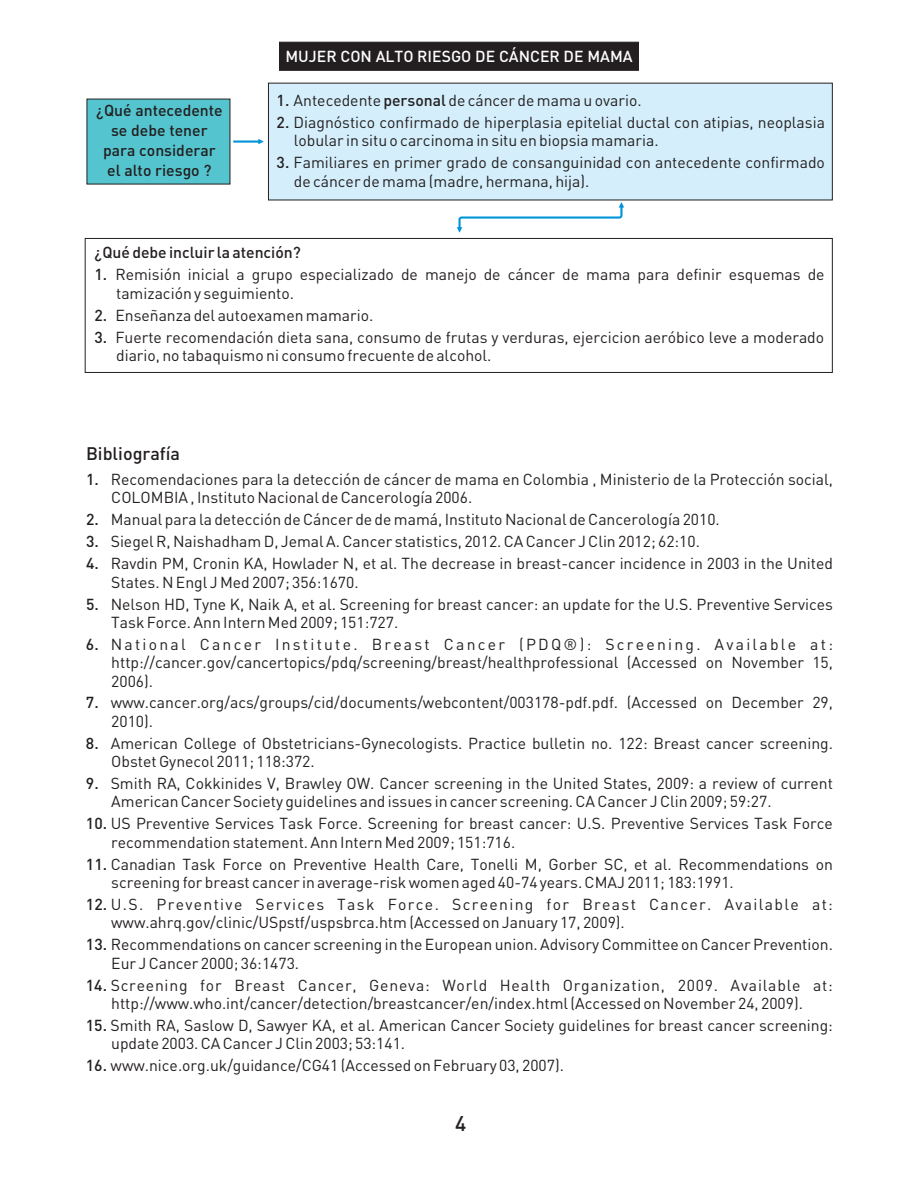
<style>
.page{position:relative;width:918px;height:1188px;background:#fff}
.page>*{position:absolute;margin:0;border:0;box-sizing:border-box;transform-origin:0 0}
.t1{font:500 21px "DIN";color:#231f20}
.t2{font:500 18px "DIN";color:#231f20}
.t3{font:15.75px/18.3px "DIN";color:#231f20}
.t4{font:15.75px/18.3px "DIN";letter-spacing:.085em;color:#231f20}
.t5{font:500 15.75px/20px "DIN";color:#231f20;text-align:center}
.t6{font:500 15.75px "DIN";color:#fff}
.s1{font-weight:500}
</style>
<div class="page">
<svg style="left:279px;top:41px;width:360px;height:30px;background:#292526"></svg>
<svg style="left:86px;top:98px;width:178px;height:87px"></svg>
<div style="left:268px;top:82px;width:565px;height:119px;background:#d4effb"></div>
<svg style="left:457px;top:202px;width:167px;height:31px"></svg>
<div style="left:85px;top:238px;width:748px;height:135px;border:1px solid #231f20"></div>
<p class="t5" style="left:96px;top:102px;width:128px">¿Qué antecedente se debe tener para considerar el alto riesgo ?</p>
<p class="t6" style="left:285px;top:50px;width:349px">MUJER CON ALTO RIESGO DE CÁNCER DE MAMA</p>
<p class="t3" style="left:277px;top:92px;width:366px"><span class="s1">1.</span> Antecedente <span class="s1">personal</span> de cáncer de mama u ovario.</p>
<p class="t3" style="left:294px;top:114px;width:533px;text-indent:-17px"><span class="s1">2.</span> Diagnóstico confirmado de hiperplasia epitelial ductal con atipias, neoplasia lobular in situ o carcinoma in situ en biopsia mamaria.</p>
<p class="t3" style="left:294px;top:155px;width:533px;text-indent:-17px"><span class="s1">3.</span> Familiares en primer grado de consanguinidad con antecedente confirmado de cáncer de mama (madre, hermana, hija).</p>
<p class="t5" style="left:94px;top:244px;width:208px">¿Qué debe incluir la atención?</p>
<p class="t3" style="left:116px;top:267px;width:710px;text-indent:-22px"><span class="s1">1.</span> Remisión inicial a grupo especializado de manejo de cáncer de mama para definir esquemas de tamización y seguimiento.</p>
<p class="t3" style="left:94px;top:307px;width:281px"><span class="s1">2.</span> Enseñanza del autoexamen mamario.</p>
<p class="t3" style="left:116px;top:329px;width:710px;text-indent:-22px"><span class="s1">3.</span> Fuerte recomendación dieta sana, consumo de frutas y verduras, ejercicion aeróbico leve a moderado diario, no tabaquismo ni consumo frecuente de alcohol.</p>
<p class="t2" style="left:86px;top:446px;width:96px">Bibliografía</p>
<p class="t3" style="left:111px;top:471px;width:723px;text-indent:-25px"><span class="s1">1.</span> Recomendaciones para la detección de cáncer de mama en Colombia , Ministerio de la Protección social,<br>COLOMBIA , Instituto Nacional de Cancerología 2006.</p>
<p class="t3" style="left:86px;top:512px;width:635px"><span class="s1">2.</span> Manual para la detección de Cáncer de de mamá, Instituto Nacional de Cancerología 2010.</p>
<p class="t3" style="left:86px;top:534px;width:615px"><span class="s1">3.</span> Siegel R, Naishadham D, Jemal A. Cancer statistics, 2012. CA Cancer J Clin 2012; 62:10.</p>
<p class="t3" style="left:111px;top:556px;width:723px;text-indent:-25px"><span class="s1">4.</span> Ravdin PM, Cronin KA, Howlader N, et al. The decrease in breast-cancer incidence in 2003 in the United<br>States. N Engl J Med 2007; 356:1670.</p>
<p class="t3" style="left:111px;top:596px;width:723px;text-indent:-25px"><span class="s1">5.</span> Nelson HD, Tyne K, Naik A, et al. Screening for breast cancer: an update for the U.S. Preventive Services<br>Task Force. Ann Intern Med 2009; 151:727.</p>
<p class="t3" style="left:111px;top:636px;width:723px;text-align:justify;text-indent:-25px"><span class="s1">6.</span> National Cancer Institute. Breast Cancer (PDQ®): Screening. Available at: http://cancer.gov/cancertopics/pdq/screening/breast/healthprofessional (Accessed on November 15, 2006).</p>
<p class="t3" style="left:111px;top:695px;width:723px;text-indent:-25px"><span class="s1">7.</span> www.cancer.org/acs/groups/cid/documents/webcontent/003178-pdf.pdf. (Accessed on December 29,<br>2010).</p>
<p class="t3" style="left:111px;top:735px;width:723px;text-indent:-25px"><span class="s1">8.</span> American College of Obstetricians-Gynecologists. Practice bulletin no. 122: Breast cancer screening.<br>Obstet Gynecol 2011; 118:372.</p>
<p class="t3" style="left:111px;top:776px;width:723px;text-indent:-25px"><span class="s1">9.</span> Smith RA, Cokkinides V, Brawley OW. Cancer screening in the United States, 2009: a review of current<br>American Cancer Society guidelines and issues in cancer screening. CA Cancer J Clin 2009; 59:27.</p>
<p class="t3" style="left:111px;top:816px;width:723px;text-indent:-25px"><span class="s1">10.</span> US Preventive Services Task Force. Screening for breast cancer: U.S. Preventive Services Task Force recommendation statement. Ann Intern Med 2009; 151:716.</p>
<p class="t3" style="left:111px;top:856px;width:723px;text-indent:-25px"><span class="s1">11.</span> Canadian Task Force on Preventive Health Care, Tonelli M, Gorber SC, et al. Recommendations on screening for breast cancer in average-risk women aged 40-74 years. CMAJ 2011; 183:1991.</p>
<p class="t4" style="left:111px;top:896px;width:723px;text-indent:-25px"><span class="s1">12.</span> U.S. Preventive Services Task Force. Screening for Breast Cancer. Available at: www.ahrq.gov/clinic/USpstf/uspsbrca.htm (Accessed on January 17, 2009).</p>
<p class="t3" style="left:111px;top:937px;width:723px;text-indent:-25px"><span class="s1">13.</span> Recommendations on cancer screening in the European union. Advisory Committee on Cancer Prevention.<br>Eur J Cancer 2000; 36:1473.</p>
<p class="t3" style="left:86px;top:977px;width:749px;text-align:center"><span class="s1">14.</span> Screening for Breast Cancer, Geneva: World Health Organization, 2009. Available at: http://www.who.int/cancer/detection/breastcancer/en/index.html (Accessed on November 24, 2009).</p>
<p class="t3" style="left:111px;top:1017px;width:723px;text-indent:-25px"><span class="s1">15.</span> Smith RA, Saslow D, Sawyer KA, et al. American Cancer Society guidelines for breast cancer screening: update 2003. CA Cancer J Clin 2003; 53:141.</p>
<p class="t3" style="left:86px;top:1058px;width:480px"><span class="s1">16.</span> www.nice.org.uk/guidance/CG41 (Accessed on February 03, 2007).</p>
<h1 class="t1" style="left:455px;top:1114px;width:13px">4</h1>
</div>
